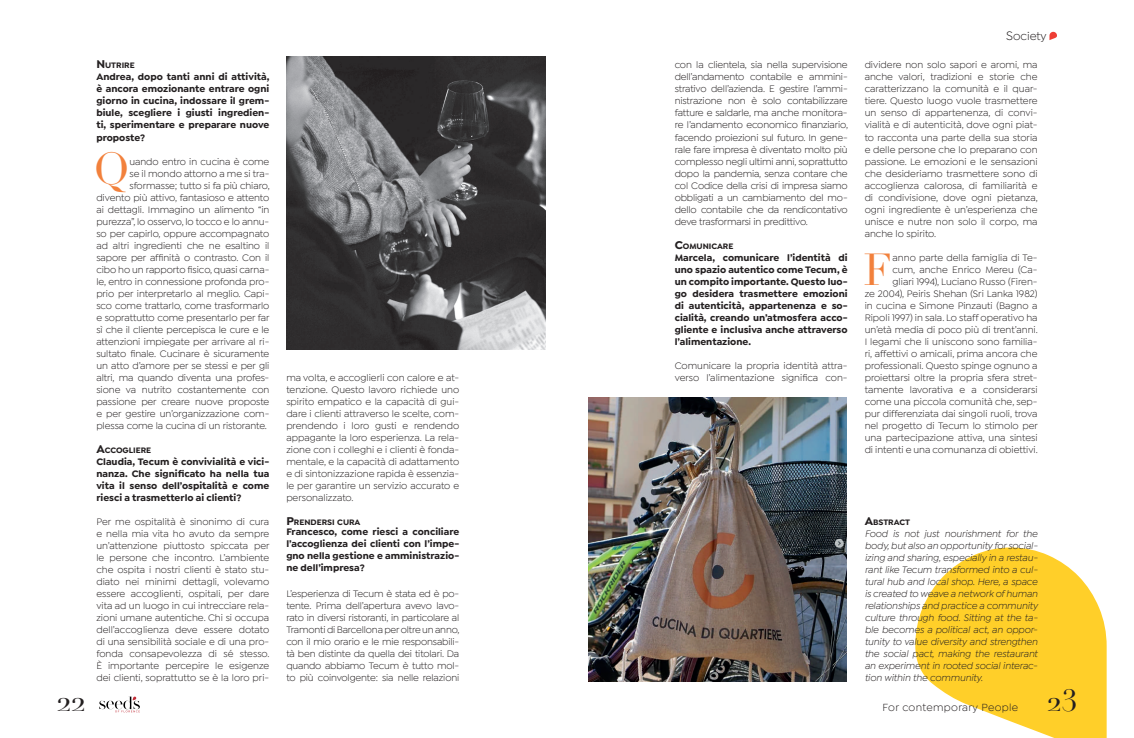
<style>
.page{position:relative;width:1134px;height:738px;background:#fff}
.page>*{position:absolute;margin:0;border:0;box-sizing:border-box;transform-origin:0 0}
.t1{font:43.7px "Didot";color:#f2813c}
.t2{font:30px "Didot";color:#231f20}
.t3{font:12px "Isidora Sans";color:#231f20}
.t4{font:11px "Isidora Sans";letter-spacing:.03em;color:#231f20}
.t5{font:10px/12px "Isidora Sans";letter-spacing:-.005em;color:#231f20;text-align:justify}
.t6{font:700 10px/12px "Isidora Sans";color:#231f20;text-align:justify}
.t7{font:italic 10px/12px "Isidora Sans";letter-spacing:-.005em;color:#231f20;text-align:justify}
.t8{font:700 8.4px "Isidora Sans";color:#231f20}
.s1{font-size:12px}
.s2{font-size:13px}
</style>
<div class="page">
<svg style="left:915px;top:547px;width:192px;height:190px;fill:#ffcf29"></svg>
<svg style="left:1049px;top:32px;width:8px;height:8px"></svg>
<svg style="left:99px;top:696px;width:41px;height:15px"></svg>
<img style="left:589px;top:397px;width:258px;height:283px">
<img style="left:286px;top:57px;width:259px;height:292px">
<p class="t8" style="left:96px;top:60px;width:40px"><span class="s1">N</span> UTRIRE</p>
<p class="t6" style="left:96px;top:71px;width:175px">Andrea, dopo tanti anni di attività, è ancora emozionante entrare ogni giorno in cucina, indossare il grem&shy;biule, scegliere i giusti ingredien&shy;ti, sperimentare e preparare nuove proposte?</p>
<h1 class="t1" style="left:93px;top:142px;width:38px">Q</h1>
<p class="t5" style="left:96px;top:155px;width:175px;text-align:right">uando entro in cucina è come<br>se il mondo attorno a me si tra&shy;sformasse; tutto si fa più chiaro, divento più attivo, fantasioso e attento ai dettagli. Immagino un alimento “in purezza”, lo osservo, lo tocco e lo annu&shy;so per capirlo, oppure accompagnato ad altri ingredienti che ne esaltino il sapore per affinità o contrasto. Con il cibo ho un rapporto fisico, quasi carna&shy;le, entro in connessione profonda pro&shy;prio per interpretarlo al meglio. Capi&shy;sco come trattarlo, come trasformarlo e soprattutto come presentarlo per far sì che il cliente percepisca le cure e le attenzioni impiegate per arrivare al ri&shy;sultato finale. Cucinare è sicuramente un atto d’amore per se stessi e per gli altri, ma quando diventa una profes&shy;sione va nutrito costantemente con passione per creare nuove proposte e per gestire un’organizzazione com&shy;plessa come la cucina di un ristorante.</p>
<p class="t8" style="left:96px;top:444px;width:56px"><span class="s1">A</span>CCOGLIERE</p>
<p class="t6" style="left:96px;top:455px;width:174px">Claudia, Tecum è convivialità e vici&shy;nanza. Che significato ha nella tua vita il senso dell’ospitalità e come riesci a trasmetterlo ai clienti?</p>
<p class="t5" style="left:96px;top:515px;width:175px">Per me ospitalità è sinonimo di cura e nella mia vita ho avuto da sempre un’attenzione piuttosto spiccata per le persone che incontro. L’ambiente che ospita i nostri clienti è stato stu&shy;diato nei minimi dettagli, volevamo essere accoglienti, ospitali, per dare vita ad un luogo in cui intrecciare rela&shy;zioni umane autentiche. Chi si occupa dell’accoglienza deve essere dotato di una sensibilità sociale e di una pro&shy;fonda consapevolezza di sé stesso.<br>È importante percepire le esigenze dei clienti, soprattutto se è la loro pri-</p>
<p class="t5" style="left:286px;top:371px;width:174px">ma volta, e accoglierli con calore e at&shy;tenzione. Questo lavoro richiede uno spirito empatico e la capacità di gui&shy;dare i clienti attraverso le scelte, com&shy;prendendo i loro gusti e rendendo appagante la loro esperienza. La rela&shy;zione con i colleghi e i clienti è fonda&shy;mentale, e la capacità di adattamento e di sintonizzazione rapida è essenzia&shy;le per garantire un servizio accurato e personalizzato.</p>
<p class="t8" style="left:286px;top:516px;width:76px"><span class="s1">P</span>RENDERSI CURA</p>
<p class="t6" style="left:286px;top:525px;width:174px">Francesco, come riesci a conciliare l’accoglienza dei clienti con l’impe&shy;gno nella gestione e amministrazio&shy;ne dell’impresa?</p>
<p class="t5" style="left:286px;top:587px;width:175px">L’esperienza di Tecum è stata ed è po&shy;tente. Prima dell’apertura avevo lavo&shy;rato in diversi ristoranti, in particolare al Tramonti di Barcellona per oltre un anno, con il mio orario e le mie responsabili&shy;tà ben distinte da quella dei titolari. Da quando abbiamo Tecum è tutto mol&shy;to più coinvolgente: sia nelle relazioni</p>
<p class="t5" style="left:675px;top:59px;width:175px">con la clientela, sia nella supervisione dell’andamento contabile e ammini&shy;strativo dell’azienda. E gestire l’ammi&shy;nistrazione non è solo contabilizzare fatture e saldarle, ma anche monitora&shy;re l’andamento economico finanziario, facendo proiezioni sul futuro. In gene&shy;rale fare impresa è diventato molto più complesso negli ultimi anni, soprattutto dopo la pandemia, senza contare che col Codice della crisi di impresa siamo obbligati a un cambiamento del mo&shy;dello contabile che da rendicontativo deve trasformarsi in predittivo.</p>
<p class="t8" style="left:675px;top:240px;width:60px"><span class="s1">C</span>OMUNICARE</p>
<p class="t6" style="left:675px;top:251px;width:174px">Marcela, comunicare l’identità di uno spazio autentico come Tecum, è un compito importante. Questo luo&shy;go desidera trasmettere emozioni di autenticità, appartenenza e so&shy;cialità, creando un’atmosfera acco&shy;gliente e inclusiva anche attraverso l’alimentazione.</p>
<p class="t5" style="left:675px;top:359px;width:174px">Comunicare la propria identità attra&shy;verso l’alimentazione significa con-</p>
<p class="t3" style="left:1006px;top:30px;width:42px"><span class="s2">S</span>ociety</p>
<p class="t5" style="left:865px;top:59px;width:175px">dividere non solo sapori e aromi, ma anche valori, tradizioni e storie che caratterizzano la comunità e il quar&shy;tiere. Questo luogo vuole trasmettere un senso di appartenenza, di convi&shy;vialità e di autenticità, dove ogni piat&shy;to racconta una parte della sua storia e delle persone che lo preparano con passione. Le emozioni e le sensazioni che desideriamo trasmettere sono di accoglienza calorosa, di familiarità e di condivisione, dove ogni pietanza, ogni ingrediente è un’esperienza che unisce e nutre non solo il corpo, ma anche lo spirito.</p>
<h1 class="t1" style="left:863px;top:243px;width:31px">F</h1>
<p class="t5" style="left:865px;top:251px;width:175px;text-align:right">anno parte della famiglia di Te-<br>cum, anche Enrico Mereu (Ca-<br>gliari 1994), Luciano Russo (Firen-<br>ze 2004), Peiris Shehan (Sri Lanka 1982) in cucina e Simone Pinzauti (Bagno a Ripoli 1997) in sala. Lo staff operativo ha un’età media di poco più di trent’anni.<br>I legami che li uniscono sono familia&shy;ri, affettivi o amicali, prima ancora che professionali. Questo spinge ognuno a proiettarsi oltre la propria sfera stret&shy;tamente lavorativa e a considerarsi come una piccola comunità che, sep&shy;pur differenziata dai singoli ruoli, trova nel progetto di Tecum lo stimolo per una partecipazione attiva, una sintesi di intenti e una comunanza di obiettivi.</p>
<p class="t8" style="left:865px;top:516px;width:47px"><span class="s1">A</span>BSTRACT</p>
<p class="t7" style="left:865px;top:527px;width:175px">Food is not just nourishment for the body, but also an opportunity for social&shy;izing and sharing, especially in a restau&shy;rant like Tecum transformed into a cul&shy;tural hub and local shop. Here, a space is created to weave a network of human relationships and practice a community culture through food. Sitting at the ta&shy;ble becomes a political act, an oppor&shy;tunity to value diversity and strengthen the social pact, making the restaurant an experiment in rooted social interac&shy;tion within the community.</p>
<h2 class="t2" style="left:57px;top:681px;width:30px">22</h2>
<p class="t4" style="left:882px;top:700px;width:137px">For contemporary People</p>
<h2 class="t2" style="left:1047px;top:681px;width:32px">23</h2>
</div>
